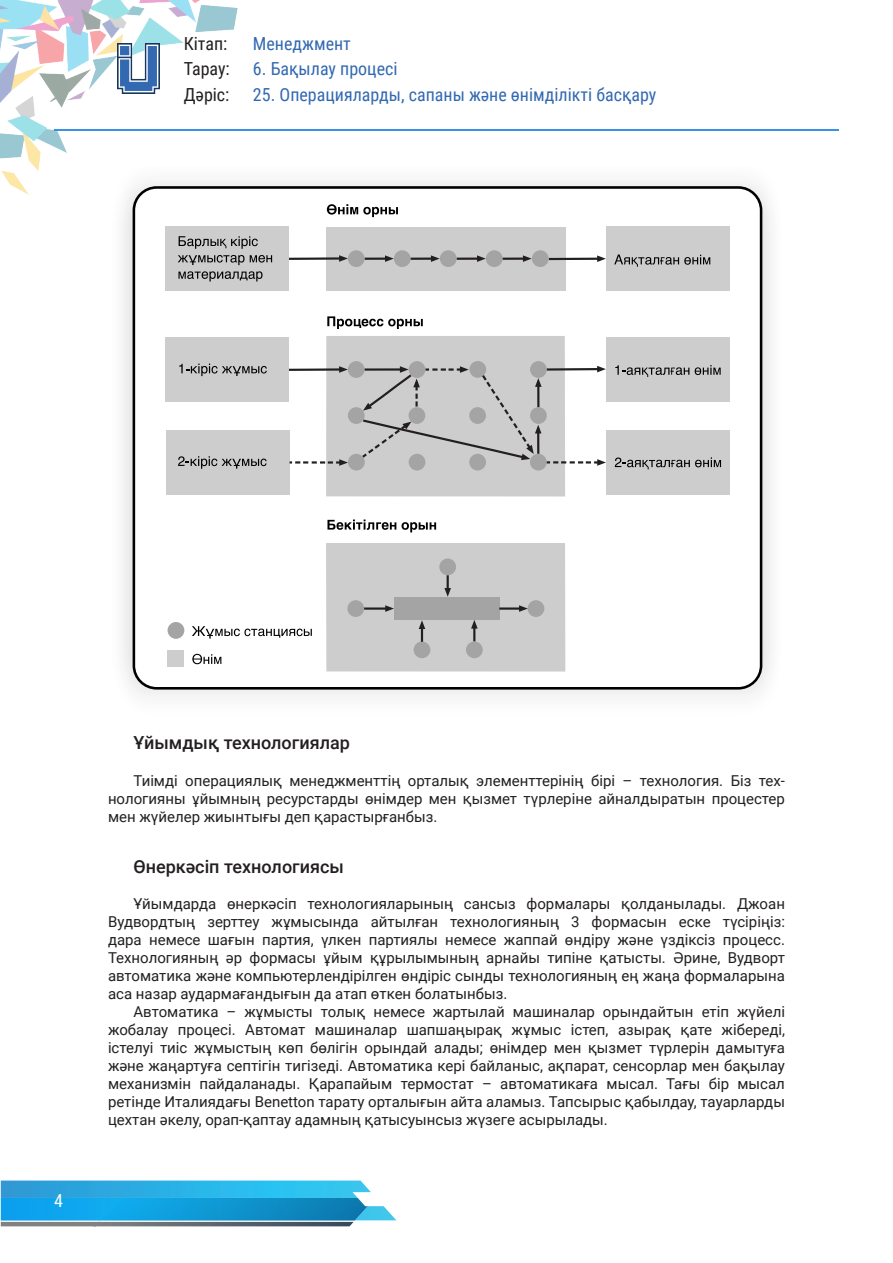
<style>
.page{position:relative;width:893px;height:1263px;background:#fff}
.page>*{position:absolute;margin:0;border:0;box-sizing:border-box;transform-origin:0 0}
.t1{font:18px "Roboto Condensed";color:#3269b1}
.t2{font:500 18px "Roboto";color:#231f20}
.t3{font:18px/25.5px "Roboto Condensed";color:#231f20}
.t4{font:18px "Roboto Condensed";color:#fff}
.t5{font:15px/18px "Roboto";color:#231f20;text-align:justify}
</style>
<div class="page">
<img style="left:0;top:0;width:238px;height:195px">
<hr style="left:54px;top:129px;width:785px;height:2px;background:#3b91e8">
<img style="left:118px;top:44px;width:41px;height:49px">
<svg style="left:1px;top:1180px;width:395px;height:46px;background:#5bb6d9"></svg>
<img style="left:1px;top:1198px;width:367px;height:22px">
<svg style="left:108px;top:167px;width:663px;height:529px;fill:#f6f6f6"></svg>
<div style="left:134px;top:187px;width:627px;height:501px;background:#fff;border-radius:23px"></div>
<div style="left:133px;top:186px;width:629px;height:503px;border:3px solid #000;border-radius:23px"></div>
<div style="left:326px;top:228px;width:240px;height:63px;background:#cdcdcd"></div>
<div style="left:165px;top:227px;width:124px;height:64px;background:#cdcdcd"></div>
<div style="left:165px;top:338px;width:124px;height:64px;background:#cdcdcd"></div>
<div style="left:166px;top:430px;width:124px;height:65px;background:#cdcdcd"></div>
<div style="left:606px;top:227px;width:124px;height:64px;background:#cdcdcd"></div>
<div style="left:606px;top:337px;width:124px;height:64px;background:#cdcdcd"></div>
<div style="left:606px;top:430px;width:124px;height:65px;background:#cdcdcd"></div>
<div style="left:326px;top:336px;width:239px;height:160px;background:#cdcdcd"></div>
<div style="left:326px;top:543px;width:239px;height:128px;background:#cdcdcd"></div>
<div style="left:168px;top:650px;width:16px;height:17px;background:#cdcdcd"></div>
<div style="left:348px;top:250px;width:17px;height:17px;background:#a4a4a4;border-radius:50%"></div>
<div style="left:394px;top:250px;width:17px;height:17px;background:#a4a4a4;border-radius:50%"></div>
<div style="left:440px;top:250px;width:17px;height:17px;background:#a4a4a4;border-radius:50%"></div>
<div style="left:486px;top:250px;width:17px;height:17px;background:#a4a4a4;border-radius:50%"></div>
<div style="left:532px;top:250px;width:17px;height:17px;background:#a4a4a4;border-radius:50%"></div>
<div style="left:348px;top:361px;width:17px;height:17px;background:#a4a4a4;border-radius:50%"></div>
<div style="left:348px;top:407px;width:17px;height:17px;background:#a4a4a4;border-radius:50%"></div>
<svg style="left:409px;top:361px;width:16px;height:17px"></svg>
<svg style="left:469px;top:361px;width:17px;height:17px"></svg>
<div style="left:530px;top:361px;width:17px;height:17px;background:#a4a4a4;border-radius:50%"></div>
<div style="left:530px;top:454px;width:17px;height:16px;background:#a4a4a4;border-radius:50%"></div>
<div style="left:469px;top:454px;width:17px;height:16px;background:#a4a4a4;border-radius:50%"></div>
<div style="left:409px;top:454px;width:16px;height:16px;background:#a4a4a4;border-radius:50%"></div>
<div style="left:348px;top:454px;width:17px;height:16px;background:#a4a4a4;border-radius:50%"></div>
<div style="left:439px;top:558px;width:17px;height:17px;background:#a4a4a4;border-radius:50%"></div>
<div style="left:528px;top:600px;width:16px;height:17px;background:#a4a4a4;border-radius:50%"></div>
<div style="left:466px;top:641px;width:17px;height:17px;background:#a4a4a4;border-radius:50%"></div>
<div style="left:414px;top:641px;width:16px;height:17px;background:#a4a4a4;border-radius:50%"></div>
<div style="left:347px;top:600px;width:17px;height:17px;background:#a4a4a4;border-radius:50%"></div>
<div style="left:394px;top:597px;width:105px;height:23px;background:#a4a4a4"></div>
<svg style="left:364px;top:255px;width:30px;height:7px"></svg>
<svg style="left:410px;top:255px;width:30px;height:7px"></svg>
<svg style="left:456px;top:255px;width:30px;height:7px"></svg>
<svg style="left:502px;top:255px;width:30px;height:7px"></svg>
<svg style="left:549px;top:255px;width:57px;height:7px"></svg>
<svg style="left:289px;top:255px;width:59px;height:7px"></svg>
<svg style="left:289px;top:366px;width:59px;height:7px"></svg>
<svg style="left:444px;top:574px;width:7px;height:23px"></svg>
<svg style="left:419px;top:620px;width:6px;height:22px"></svg>
<svg style="left:471px;top:620px;width:7px;height:22px"></svg>
<svg style="left:363px;top:605px;width:31px;height:7px"></svg>
<svg style="left:499px;top:605px;width:29px;height:7px"></svg>
<svg style="left:290px;top:459px;width:58px;height:7px"></svg>
<svg style="left:362px;top:366px;width:244px;height:100px"></svg>
<svg style="left:327px;top:204px;width:71px;height:13px"></svg>
<svg style="left:327px;top:316px;width:96px;height:13px"></svg>
<svg style="left:327px;top:519px;width:69px;height:11px"></svg>
<svg style="left:402px;top:522px;width:34px;height:10px"></svg>
<svg style="left:179px;top:236px;width:79px;height:13px"></svg>
<svg style="left:178px;top:255px;width:94px;height:10px"></svg>
<svg style="left:178px;top:271px;width:85px;height:10px"></svg>
<svg style="left:179px;top:364px;width:88px;height:12px"></svg>
<svg style="left:178px;top:456px;width:89px;height:13px"></svg>
<svg style="left:615px;top:365px;width:74px;height:12px"></svg>
<svg style="left:695px;top:365px;width:26px;height:10px"></svg>
<svg style="left:615px;top:457px;width:106px;height:12px"></svg>
<svg style="left:614px;top:254px;width:96px;height:13px"></svg>
<svg style="left:192px;top:626px;width:120px;height:13px"></svg>
<svg style="left:192px;top:654px;width:29px;height:10px"></svg>
<div style="left:168px;top:622px;width:16px;height:17px;background:#a4a4a4;border-radius:50%"></div>
<p class="t3" style="left:184px;top:30px;width:48px">Кітап:<br>Тарау:<br>Дәріс:</p>
<p class="t1" style="left:253px;top:31px;width:100px">Менеджмент</p>
<p class="t1" style="left:253px;top:56px;width:146px">6. Бақылау процесі</p>
<p class="t1" style="left:253px;top:82px;width:405px">25. Операцияларды, сапаны және өнімділікті басқару</p>
<p class="t4" style="left:54px;top:1188px;width:10px">4</p>
<p class="t2" style="left:134px;top:730px;width:218px">Ұйымдық технологиялар</p>
<p class="t5" style="left:108px;top:771px;width:678px;text-indent:26px">Тиімді операциялық менеджменттің орталық элементтерінің бірі – технология. Біз тех&shy;нологияны ұйымның ресурстарды өнімдер мен қызмет түрлеріне айналдыратын процестер мен жүйелер жиынтығы деп қарастырғанбыз.</p>
<p class="t2" style="left:134px;top:853px;width:212px">Өнеркәсіп технологиясы</p>
<p class="t5" style="left:108px;top:894px;width:678px;text-indent:26px">Ұйымдарда өнеркәсіп технологияларының сансыз формалары қолданылады. Джоан Вудвордтың зерттеу жұмысында айтылған технологияның 3 формасын еске түсіріңіз: дара немесе шағын партия, үлкен партиялы немесе жаппай өндіру және үздіксіз процесс.<br>Технологияның әр формасы ұйым құрылымының арнайы типіне қатысты. Әрине, Вудворт автоматика және компьютерлендірілген өндіріс сынды технологияның ең жаңа формаларына аса назар аудармағандығын да атап өткен болатынбыз.</p>
<p class="t5" style="left:108px;top:1002px;width:678px;text-indent:26px">Автоматика – жұмысты толық немесе жартылай машиналар орындайтын етіп жүйелі жобалау процесі. Автомат машиналар шапшаңырақ жұмыс істеп, азырақ қате жібереді, істелуі тиіс жұмыстың көп бөлігін орындай алады; өнімдер мен қызмет түрлерін дамытуға және жаңартуға септігін тигізеді. Автоматика кері байланыс, ақпарат, сенсорлар мен бақылау механизмін пайдаланады. Қарапайым термостат – автоматикаға мысал. Тағы бір мысал ретінде Италиядағы Benetton тарату орталығын айта аламыз. Тапсырыс қабылдау, тауарларды цехтан әкелу, орап-қаптау адамның қатысуынсыз жүзеге асырылады.</p>
</div>
